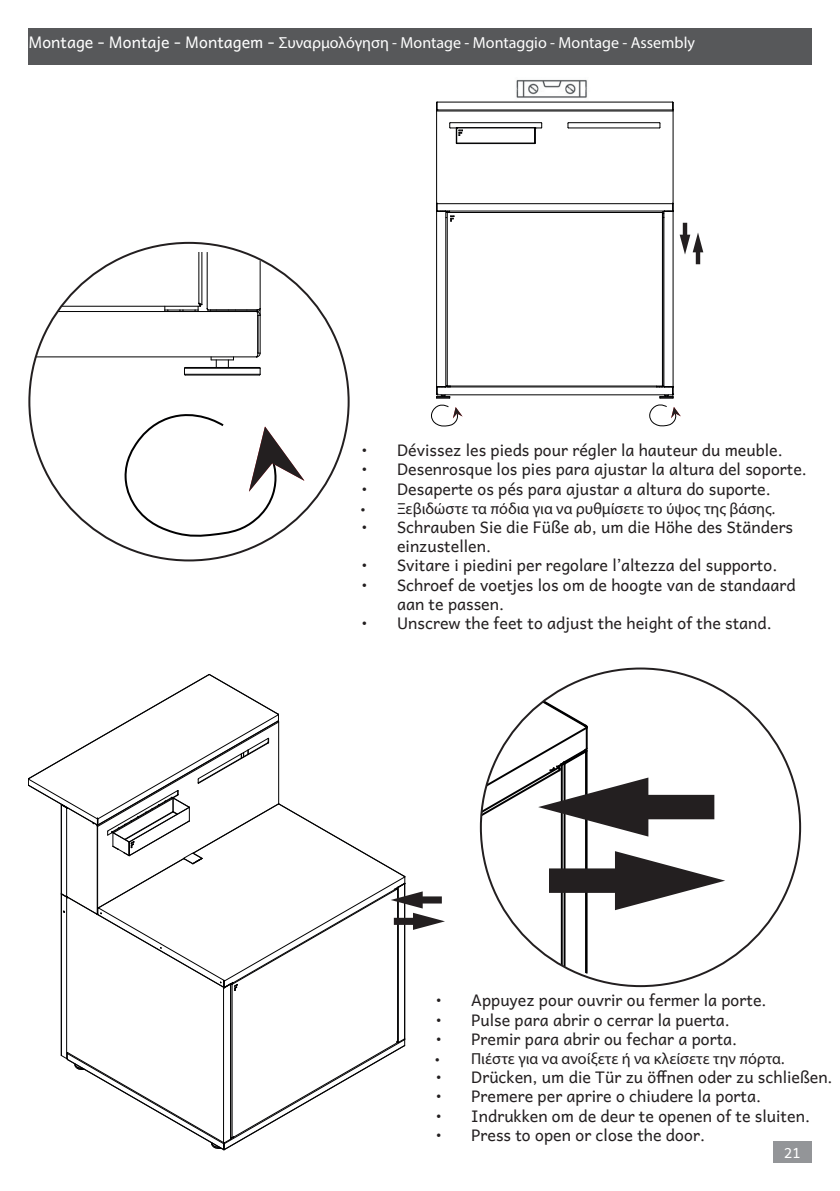
<style>
.page{position:relative;width:840px;height:1191px;background:#fff}
.page>*{position:absolute;margin:0;border:0;box-sizing:border-box;transform-origin:0 0}
.t1{font:16px/19.2px "Andika";color:#231f20}
.t2{font:16px "Myriad Pro";color:#231f20}
.t3{font:16px "Myriad Pro";color:#fff}
.t4{font:14px "Andika";color:#fff}
.s1{font-family:"Andika"}
</style>
<div class="page">
<div style="left:772px;top:1141px;width:39px;height:21px;background:#939598"></div>
<div style="left:28px;top:28px;width:783px;height:37px;background:#57585a"></div>
<hr style="left:456px;top:143px;width:78px;height:1px;background:#000001">
<hr style="left:456px;top:127px;width:78px;height:1px;background:#000001">
<hr style="left:437px;top:102px;width:235px;height:1px;background:#000001">
<hr style="left:437px;top:110px;width:235px;height:1px;background:#000001">
<hr style="left:447px;top:212px;width:215px;height:1px;background:#000001">
<hr style="left:446px;top:212px;width:1px;height:173px;background:#000001">
<hr style="left:661px;top:212px;width:1px;height:173px;background:#000001">
<hr style="left:662px;top:212px;width:1px;height:174px;background:#000001">
<hr style="left:436px;top:111px;width:1px;height:93px;background:#000001">
<hr style="left:672px;top:111px;width:1px;height:93px;background:#000001">
<hr style="left:436px;top:111px;width:236px;height:1px;background:#000001">
<svg style="left:436px;top:102px;width:2px;height:9px"></svg>
<hr style="left:568px;top:128px;width:91px;height:1px;background:#000001">
<hr style="left:568px;top:122px;width:91px;height:1px;background:#000001">
<hr style="left:450px;top:122px;width:91px;height:1px;background:#000001">
<svg style="left:534px;top:122px;width:8px;height:22px"></svg>
<svg style="left:449px;top:122px;width:14px;height:22px"></svg>
<hr style="left:672px;top:211px;width:1px;height:175px;background:#000001">
<hr style="left:663px;top:211px;width:1px;height:175px;background:#000001">
<hr style="left:436px;top:203px;width:236px;height:1px;background:#000001">
<hr style="left:445px;top:211px;width:219px;height:1px;background:#000001">
<svg style="left:661px;top:203px;width:12px;height:15px"></svg>
<hr style="left:436px;top:211px;width:1px;height:175px;background:#000001">
<hr style="left:445px;top:211px;width:1px;height:175px;background:#000001">
<svg style="left:436px;top:203px;width:18px;height:19px"></svg>
<hr style="left:449px;top:386px;width:215px;height:1px;background:#000001">
<hr style="left:437px;top:394px;width:235px;height:1px;background:#000001">
<img style="left:516px;top:79px;width:71px;height:19px">
<svg style="left:649px;top:385px;width:31px;height:42px"></svg>
<svg style="left:431px;top:385px;width:31px;height:42px"></svg>
<svg style="left:679px;top:223px;width:24px;height:41px"></svg>
<hr style="left:184px;top:368px;width:76px;height:1px;background:#000001">
<hr style="left:185px;top:367px;width:74px;height:1px;background:#000001">
<hr style="left:184px;top:374px;width:76px;height:1px;background:#000001">
<svg style="left:258px;top:367px;width:3px;height:9px"></svg>
<svg style="left:210px;top:357px;width:24px;height:10px"></svg>
<hr style="left:29px;top:306px;width:171px;height:1px;background:#000001">
<hr style="left:198px;top:252px;width:1px;height:51px;background:#000001">
<hr style="left:201px;top:252px;width:1px;height:53px;background:#000001">
<hr style="left:210px;top:311px;width:47px;height:1px;background:#000001">
<hr style="left:259px;top:252px;width:1px;height:56px;background:#000001">
<hr style="left:206px;top:252px;width:1px;height:56px;background:#000001">
<hr style="left:210px;top:309px;width:47px;height:1px;background:#000001">
<hr style="left:29px;top:311px;width:181px;height:1px;background:#000001">
<hr style="left:259px;top:315px;width:1px;height:38px;background:#000001">
<svg style="left:255px;top:307px;width:6px;height:9px"></svg>
<hr style="left:29px;top:356px;width:227px;height:1px;background:#000001">
<svg style="left:255px;top:352px;width:6px;height:6px"></svg>
<hr style="left:257px;top:315px;width:1px;height:38px;background:#000001">
<svg style="left:164px;top:302px;width:53px;height:9px"></svg>
<svg style="left:124px;top:414px;width:180px;height:126px"></svg>
<hr style="left:66px;top:897px;width:1px;height:161px;background:#000001">
<hr style="left:61px;top:894px;width:1px;height:161px;background:#000001">
<hr style="left:232px;top:984px;width:1px;height:153px;background:#000001">
<hr style="left:398px;top:887px;width:1px;height:155px;background:#000001">
<hr style="left:397px;top:887px;width:1px;height:155px;background:#000001">
<hr style="left:404px;top:883px;width:1px;height:155px;background:#000001">
<hr style="left:223px;top:988px;width:1px;height:154px;background:#000001">
<hr style="left:230px;top:984px;width:1px;height:155px;background:#000001">
<svg style="left:61px;top:1038px;width:344px;height:112px"></svg>
<svg style="left:28px;top:674px;width:417px;height:316px"></svg>
<svg style="left:482px;top:677px;width:242px;height:300px"></svg>
<p class="t3" style="left:28px;top:33px;width:667px"><span class="s1">Montage - Montaje - Montagem -</span> Συναρμολόγηση - Montage - Montaggio - Montage - Assembly</p>
<p class="t1" style="left:361px;top:441px;width:423px">• Dévissez les pieds pour régler la hauteur du meuble.</p>
<p class="t1" style="left:361px;top:460px;width:447px">• Desenrosque los pies para ajustar la altura del soporte.</p>
<p class="t1" style="left:361px;top:479px;width:411px">• Desaperte os pés para ajustar a altura do suporte.</p>
<p class="t2" style="left:361px;top:498px;width:415px">• Ξεβιδώστε τα πόδια για να ρυθμίσετε το ύψος της βάσης.</p>
<p class="t1" style="left:397px;top:518px;width:397px;text-indent:-36px">• Schrauben Sie die Füße ab, um die Höhe des Ständers einzustellen.</p>
<p class="t1" style="left:361px;top:556px;width:417px">• Svitare i piedini per regolare l’altezza del supporto.</p>
<p class="t1" style="left:397px;top:575px;width:400px;text-indent:-36px">• Schroef de voetjes los om de hoogte van de standaard aan te passen.</p>
<p class="t1" style="left:361px;top:614px;width:412px">• Unscrew the feet to adjust the height of the stand.</p>
<p class="t1" style="left:435px;top:991px;width:333px">• Appuyez pour ouvrir ou fermer la porte.</p>
<p class="t1" style="left:435px;top:1010px;width:296px">• Pulse para abrir o cerrar la puerta.</p>
<p class="t1" style="left:435px;top:1029px;width:303px">• Premir para abrir ou fechar a porta.</p>
<p class="t2" style="left:435px;top:1048px;width:350px">• Πιέστε για να ανοίξετε ή να κλείσετε την πόρτα.</p>
<p class="t1" style="left:435px;top:1068px;width:399px">• Drücken, um die Tür zu öffnen oder zu schließen.</p>
<p class="t1" style="left:435px;top:1087px;width:327px">• Premere per aprire o chiudere la porta.</p>
<p class="t1" style="left:435px;top:1106px;width:376px">• Indrukken om de deur te openen of te sluiten.</p>
<p class="t1" style="left:435px;top:1125px;width:271px">• Press to open or close the door.</p>
<p class="t4" style="left:783px;top:1145px;width:18px">21</p>
</div>
